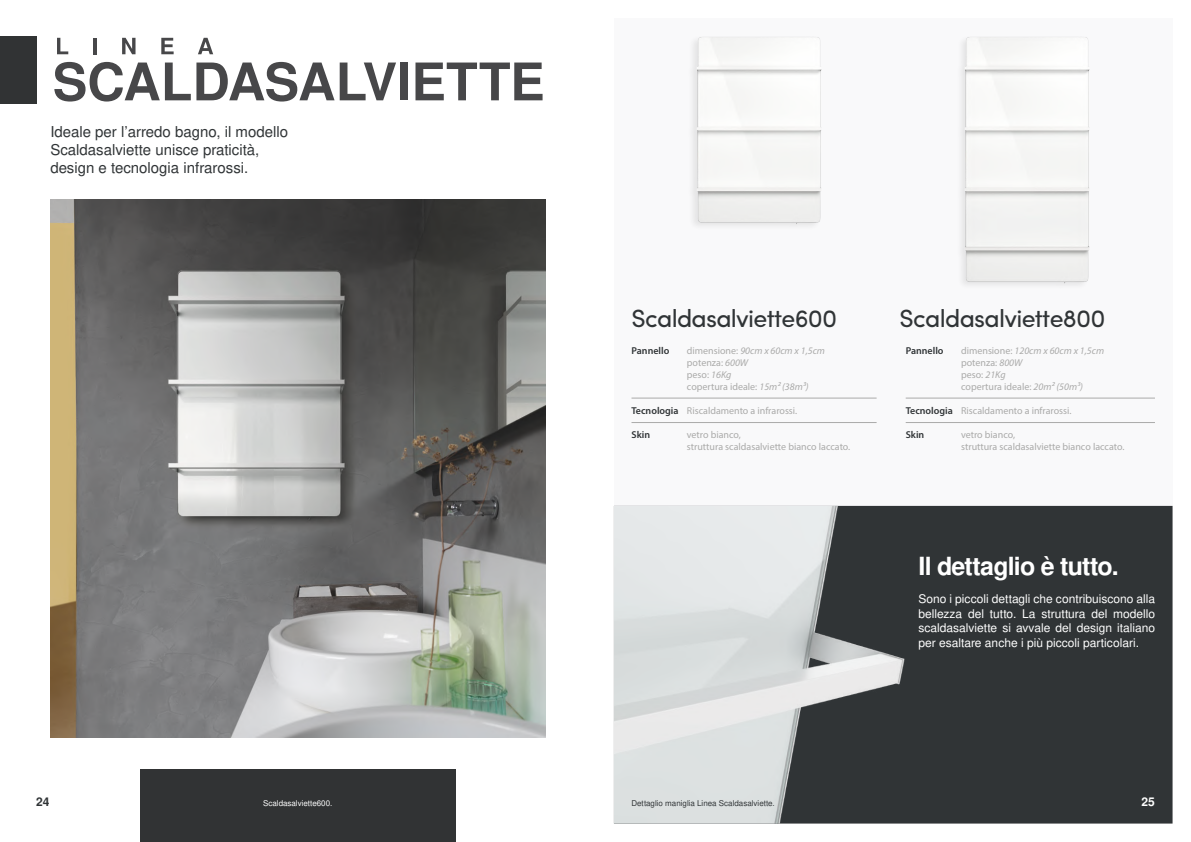
<style>
.page{position:relative;width:1191px;height:842px;background:#fff}
.page>*{position:absolute;margin:0;border:0;box-sizing:border-box;transform-origin:0 0}
.t1{font:25px "Bolt";letter-spacing:-.03em;color:#303436}
.t2{font:700 25px "Nimbus San L";letter-spacing:-.03em;color:#fff}
.t3{font:15px/18px "Nimbus San L";color:#303436}
.t4{font:12px/14.4px "Nimbus San L";color:#fff;text-align:justify}
.t5{font:700 12px "Nimbus San L";color:#303436}
.t6{font:700 12px "Nimbus San L";color:#fff}
.t7{font:10px/12px "Myriad Pro";color:#aaaaa9}
.t8{font:600 10px "Myriad Pro";color:#303436}
.t9{font:8px "Nimbus San L";color:#303436}
.t10{font:8px "Nimbus San L";color:#fff}
.s1{font-style:italic}
</style>
<div class="page">
<div style="left:614px;top:18px;width:558px;height:488px;background:#f9f9fa"></div>
<div style="left:1043px;top:506px;width:129px;height:317px;background:#303436"></div>
<img style="left:614px;top:506px;width:429px;height:317px">
<img style="left:50px;top:199px;width:495px;height:538px">
<hr style="left:905px;top:398px;width:250px;height:1px;background:#aaaaa9">
<hr style="left:905px;top:422px;width:250px;height:1px;background:#aaaaa9">
<hr style="left:631px;top:398px;width:245px;height:1px;background:#aaaaa9">
<hr style="left:631px;top:422px;width:245px;height:1px;background:#aaaaa9">
<div style="left:140px;top:770px;width:315px;height:72px;background:#313334"></div>
<svg style="left:57px;top:38px;width:11px;height:16px"></svg>
<hr style="left:93px;top:38px;width:3px;height:16px;background:#474749">
<svg style="left:122px;top:38px;width:13px;height:16px"></svg>
<svg style="left:161px;top:38px;width:13px;height:16px"></svg>
<svg style="left:198px;top:38px;width:15px;height:16px"></svg>
<svg style="left:54px;top:62px;width:280px;height:40px"></svg>
<svg style="left:340px;top:63px;width:56px;height:37px"></svg>
<div style="left:400px;top:63px;width:8px;height:37px;background:#474749"></div>
<svg style="left:415px;top:63px;width:127px;height:37px"></svg>
<div style="left:0;top:36px;width:36px;height:67px;background:#313334"></div>
<img style="left:961px;top:37px;width:129px;height:248px">
<img style="left:692px;top:37px;width:130px;height:189px">
<h2 class="t3" style="left:50px;top:122px;width:239px">Ideale per l’arredo bagno, il modello<br>Scaldasalviette unisce praticità, design e tecnologia infrarossi.</h2>
<h1 class="t1" style="left:631px;top:307px;width:207px">Scaldasalviette600</h1>
<h1 class="t1" style="left:899px;top:307px;width:207px">Scaldasalviette800</h1>
<p class="t8" style="left:631px;top:344px;width:39px">Pannello</p>
<p class="t8" style="left:631px;top:404px;width:49px">Tecnologia</p>
<p class="t8" style="left:631px;top:428px;width:20px">Skin</p>
<p class="t7" style="left:687px;top:345px;width:140px">dimensione: <span class="s1">90cm x 60cm x 1,5cm </span>potenza: <span class="s1">600W<br></span>peso: <span class="s1">16Kg<br></span>copertura ideale: <span class="s1">15m² (38m³)</span></p>
<p class="t7" style="left:687px;top:405px;width:112px">Riscaldamento a infrarossi.</p>
<p class="t7" style="left:687px;top:429px;width:165px">vetro bianco,<br>struttura scaldasalviette bianco laccato.</p>
<p class="t8" style="left:905px;top:344px;width:39px">Pannello</p>
<p class="t8" style="left:905px;top:404px;width:49px">Tecnologia</p>
<p class="t8" style="left:905px;top:428px;width:20px">Skin</p>
<p class="t7" style="left:961px;top:345px;width:144px">dimensione: <span class="s1">120cm x 60cm x 1,5cm </span>potenza: <span class="s1">800W<br></span>peso: <span class="s1">21Kg<br></span>copertura ideale: <span class="s1">20m² (50m³)</span></p>
<p class="t7" style="left:961px;top:405px;width:112px">Riscaldamento a infrarossi.</p>
<p class="t7" style="left:961px;top:429px;width:165px">vetro bianco,<br>struttura scaldasalviette bianco laccato.</p>
<h1 class="t2" style="left:918px;top:548px;width:202px">Il dettaglio è tutto.</h1>
<p class="t4" style="left:918px;top:591px;width:238px">Sono i piccoli dettagli che contribuiscono alla bellezza del tutto. La struttura del modello scaldasalviette si avvale del design italiano per esaltare anche i più piccoli particolari.</p>
<p class="t5" style="left:36px;top:793px;width:15px">24</p>
<p class="t10" style="left:263px;top:797px;width:71px">Scaldasalviette600.</p>
<p class="t9" style="left:631px;top:797px;width:145px">Dettaglio maniglia Linea Scaldasalviette.</p>
<p class="t6" style="left:1141px;top:793px;width:15px">25</p>
</div>
